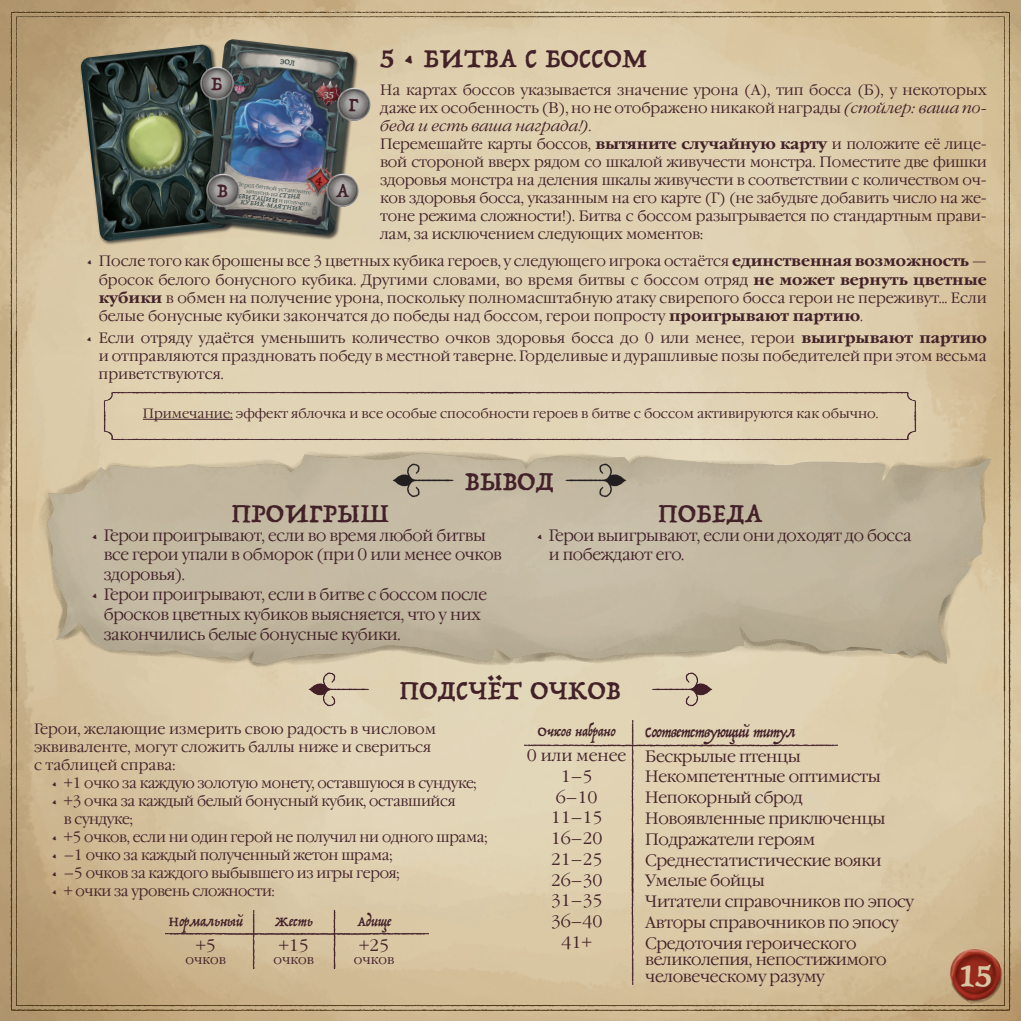
<style>
.page{position:relative;width:1021px;height:1021px;background:#fff}
.page>*{position:absolute;margin:0;border:0;box-sizing:border-box;transform-origin:0 0}
.t1{font:36px "Trattatello";color:#d6c6a3}
.t2{font:30px "Trattatello";letter-spacing:.01em;color:#432129}
.t3{font:22.2px "Trattatello";color:#432129}
.t4{font:16.5px/20.7px "Garamond C";letter-spacing:-.02em;color:#432129}
.t5{font:16.5px/20.7px "Garamond C";color:#432129;text-align:center}
.t6{font:16.5px "Trattatello";letter-spacing:-.03em;color:#432129}
.t7{font:15px/18px "Garamond C";letter-spacing:-.015em;color:#432129}
.t8{font:15px "Trattatello";color:#432129}
.t9{font:13.5px "Garamond C";color:#432129}
.t10{font:7.35px/11.6px "Trattatello";color:#3e4f4d}
.t11{font:5.85px/5.7px "Garamond C";color:#3e4f4d}
.t12{font:4.8px "Trattatello";color:#b2a089;scale:.95 1}
.s1{font-style:italic}
.s2{font-weight:700}
.s3{font-family:"Trattatello"}
</style>
<div class="page">
<img style="left:0;top:0;width:1020px;height:1020px">
<img style="left:17px;top:427px;width:1003px;height:254px">
<div style="left:80px;top:44px;width:154px;height:201px;background:#231f20;opacity:.75"></div>
<img style="left:80px;top:45px;width:150px;height:196px">
<div style="left:204px;top:39px;width:154px;height:201px;background:#231f20;opacity:.75"></div>
<img style="left:205px;top:39px;width:149px;height:197px">
<svg style="left:312px;top:206px;width:5px;height:10px"></svg>
<img style="left:234px;top:70px;width:18px;height:28px">
<svg style="left:243px;top:212px;width:56px;height:14px"></svg>
<img style="left:336px;top:86px;width:35px;height:35px">
<img style="left:325px;top:173px;width:35px;height:35px">
<img style="left:205px;top:172px;width:35px;height:35px">
<img style="left:199px;top:66px;width:35px;height:35px">
<svg style="left:391px;top:462px;width:70px;height:36px;background:#b0a692"></svg>
<svg style="left:558px;top:462px;width:70px;height:36px;background:#ada490"></svg>
<img style="left:307px;top:672px;width:68px;height:34px">
<img style="left:646px;top:672px;width:67px;height:34px">
<img style="left:322px;top:910px;width:24px;height:58px">
<img style="left:241px;top:910px;width:24px;height:58px">
<img style="left:166px;top:922px;width:262px;height:24px">
<img style="left:98px;top:386px;width:394px;height:59px">
<img style="left:492px;top:386px;width:430px;height:59px">
<hr style="left:143px;top:419px;width:90px;height:1px;background:#432129">
<img style="left:943px;top:941px;width:66px;height:69px">
<img style="left:619px;top:720px;width:24px;height:118px">
<img style="left:619px;top:838px;width:24px;height:146px">
<img style="left:524px;top:734px;width:175px;height:24px">
<img style="left:699px;top:734px;width:138px;height:24px">
<svg style="left:323px;top:91px;width:12px;height:9px"></svg>
<svg style="left:280px;top:59px;width:15px;height:7px"></svg>
<svg style="left:315px;top:176px;width:8px;height:10px"></svg>
<h3 class="t3" style="left:211px;top:69px;width:13px">Б</h3>
<h3 class="t3" style="left:349px;top:90px;width:11px">Г</h3>
<p class="t11" style="left:237px;top:181px;width:77px;rotate:7deg">Перед битвой установите</p>
<h3 class="t3" style="left:217px;top:176px;width:12px">В</h3>
<h3 class="t3" style="left:336px;top:176px;width:15px">А</h3>
<p class="t11" style="left:246px;top:188px;width:34px;rotate:7deg">мишень на</p>
<p class="t10" style="left:234px;top:189px;width:46px;rotate:6deg">ЛЕВИТАЦИИ</p>
<p class="t10" style="left:242px;top:184px;width:64px;text-indent:38px;rotate:6deg">СТЕНД<br>КУБИК-МАЯТНИК</p>
<p class="t11" style="left:303px;top:201px;width:10px;text-indent:-24px;rotate:7deg">и получите .</p>
<p class="t12" style="left:243px;top:212px;width:59px;rotate:7deg">«Что такое битва? Это ветер…»</p>
<h2 class="t2" style="left:380px;top:39px;width:268px">5 • БИТВА С БОССОМ</h2>
<p class="t7" style="left:380px;top:81px;width:608px">На картах боссов указывается значение урона (А), тип босса (Б), у некоторых даже их особенность (В), но не отображено никакой награды <span class="s1">(спойлер: ваша по&shy;беда и есть ваша награда!)</span>.<br>Перемешайте карты боссов, <span class="s2">вытяните случайную карту</span> и положите её лице&shy;вой стороной вверх рядом со шкалой живучести монстра. Поместите две фишки здоровья монстра на деления шкалы живучести в соответствии с количеством оч&shy;ков здоровья босса, указанным на его карте (Г) (не забудьте добавить число на же&shy;тоне режима сложности!). Битва с боссом разыгрывается по стандартным прави&shy;лам, за исключением следующих моментов:</p>
<p class="t7" style="left:99px;top:253px;width:889px;text-align:justify;text-indent:-13px"><span class="s3">•</span> После того как брошены все 3 цветных кубика героев, у следующего игрока остаётся <span class="s2">единственная возможность</span> — бросок белого бонусного кубика. Другими словами, во время битвы с боссом отряд <span class="s2">не может вернуть цветные кубики</span> в обмен на получение урона, поскольку полномасштабную атаку свирепого босса герои не переживут... Если белые бонусные кубики закончатся до победы над боссом, герои попросту <span class="s2">проигрывают партию</span>.</p>
<p class="t7" style="left:99px;top:329px;width:889px;text-align:justify;text-indent:-13px"><span class="s3">•</span> Если отряду удаётся уменьшить количество очков здоровья босса до 0 или менее, герои <span class="s2">выигрывают партию </span>и отправляются праздновать победу в местной таверне. Горделивые и дурашливые позы победителей при этом весьма приветствуются.</p>
<p class="t9" style="left:143px;top:406px;width:737px">Примечание: эффект яблочка и все особые способности героев в битве с боссом активируются как обычно.</p>
<h2 class="t2" style="left:465px;top:462px;width:90px">ВЫВОД</h2>
<h2 class="t2" style="left:232px;top:494px;width:159px">ПРОИГРЫШ</h2>
<p class="t4" style="left:104px;top:525px;width:399px;line-height:19.8px;text-indent:-13px"><span class="s3">•</span> Герои проигрывают, если во время любой битвы все герои упали в обморок (при 0 или менее очков здоровья).</p>
<p class="t4" style="left:104px;top:585px;width:385px;line-height:19.8px;text-indent:-13px"><span class="s3">•</span> Герои проигрывают, если в битве с боссом после бросков цветных кубиков выясняется, что у них закончились белые бонусные кубики.</p>
<h2 class="t2" style="left:658px;top:494px;width:105px">ПОБЕДА</h2>
<p class="t4" style="left:549px;top:525px;width:364px;line-height:19.8px;text-indent:-13px"><span class="s3">•</span> Герои выигрывают, если они доходят до босса и побеждают его.</p>
<h2 class="t2" style="left:400px;top:671px;width:222px">ПОДСЧЁТ ОЧКОВ</h2>
<p class="t7" style="left:34px;top:720px;width:403px">Герои, желающие измерить свою радость в числовом эквиваленте, могут сложить баллы ниже и свериться с таблицей справа:</p>
<p class="t7" style="left:51px;top:774px;width:427px"><span class="s3">•</span> +1 очко за каждую золотую монету, оставшуюся в сундуке;</p>
<p class="t7" style="left:64px;top:792px;width:393px;text-indent:-13px"><span class="s3">•</span> +3 очка за каждый белый бонусный кубик, оставшийся в сундуке;</p>
<p class="t7" style="left:51px;top:828px;width:438px"><span class="s3">•</span> +5 очков, если ни один герой не получил ни одного шрама;</p>
<p class="t7" style="left:51px;top:846px;width:343px"><span class="s3">•</span> –1 очко за каждый полученный жетон шрама;</p>
<p class="t7" style="left:51px;top:864px;width:350px"><span class="s3">•</span> –5 очков за каждого выбывшего из игры героя;</p>
<p class="t7" style="left:51px;top:882px;width:225px"><span class="s3">•</span> + очки за уровень сложности:</p>
<p class="t8" style="left:169px;top:911px;width:75px">Нормальный</p>
<p class="t4" style="left:196px;top:935px;width:22px">+5</p>
<p class="t9" style="left:186px;top:952px;width:42px">очков</p>
<p class="t8" style="left:538px;top:722px;width:79px">Очков набрано</p>
<p class="t5" style="left:527px;top:745px;width:101px">0 или менее<br>1–5<br>6–10<br>11–15<br>16–20<br>21–25<br>26–30<br>31–35<br>36–40<br>41+</p>
<p class="t8" style="left:357px;top:911px;width:36px">Адище</p>
<p class="t4" style="left:359px;top:935px;width:32px">+25</p>
<p class="t9" style="left:354px;top:952px;width:42px">очков</p>
<p class="t8" style="left:275px;top:911px;width:39px">Жесть</p>
<p class="t4" style="left:279px;top:935px;width:32px">+15</p>
<p class="t9" style="left:274px;top:952px;width:42px">очков</p>
<p class="t6" style="left:645px;top:721px;width:151px">Соответствующий титул</p>
<p class="t4" style="left:645px;top:746px;width:270px">Бескрылые птенцы<br>Некомпетентные оптимисты<br>Непокорный сброд<br>Новоявленные приключенцы<br>Подражатели героям<br>Среднестатистические вояки<br>Умелые бойцы<br>Читатели справочников по эпосу<br>Авторы справочников по эпосу<br>Средоточия героического</p>
<p class="t4" style="left:645px;top:951px;width:243px;line-height:16.5px">великолепия, непостижимого человеческому разуму</p>
<h1 class="t1" style="left:959px;top:952px;width:34px">15</h1>
</div>
